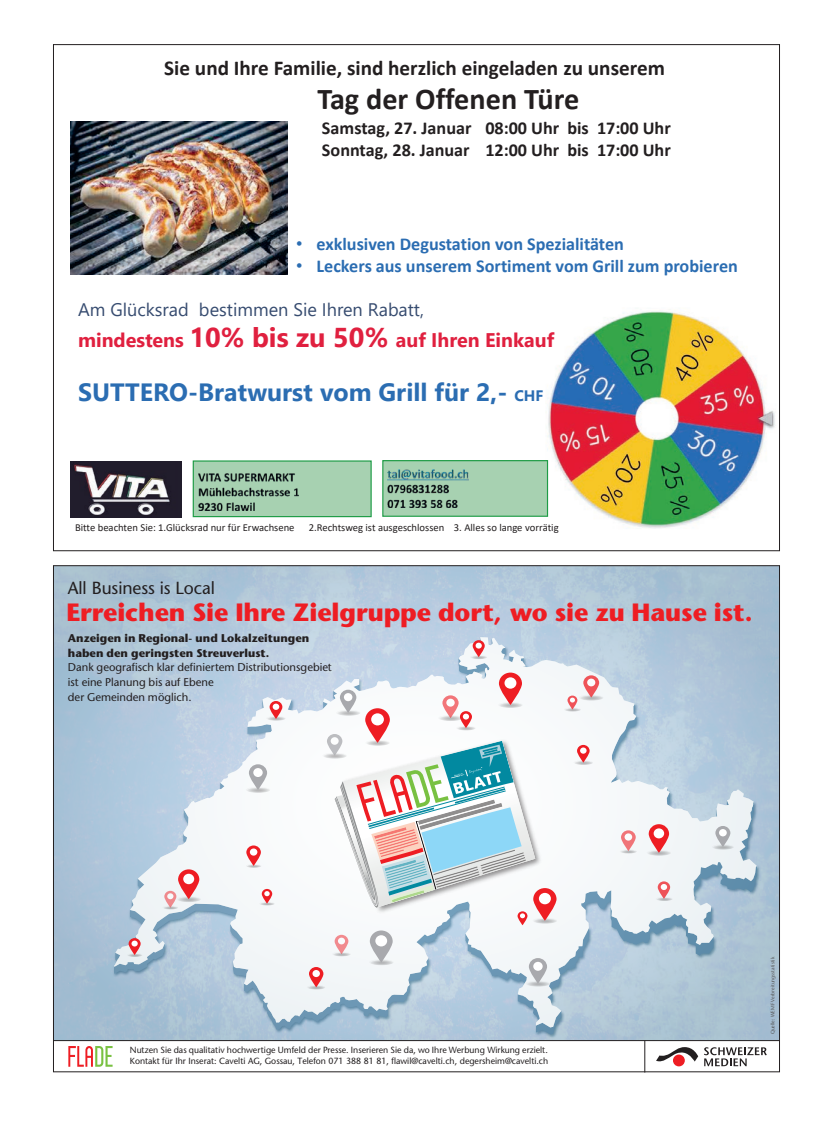
<style>
.page{position:relative;width:833px;height:1134px;background:#fff}
.page>*{position:absolute;margin:0;border:0;box-sizing:border-box;transform-origin:0 0}
.t1{font:700 30.25px "Calibri";color:#231f20}
.t2{font:700 25px "Stone Sans Std";letter-spacing:-.005em;color:#ee1d23}
.t3{font:700 25px "Segoe UI";color:#2b6db2}
.t4{font:700 21.12px "Calibri";color:#231f20}
.t5{font:700 19.75px "Segoe UI";color:#e0203f}
.t6{font:700 18.12px "Calibri";color:#2b6db2}
.t7{font:700 18.12px/22px "Calibri";color:#231f20}
.t8{font:18.12px "Segoe UI";color:#374c70}
.t9{font:500 17.5px "Stone Sans Std";letter-spacing:-.005em;color:#231f20}
.t10{font:500 11.25px/14.8px "Stone Sans Std";color:#231f20}
.t11{font:700 11.25px/14.8px "Stone Sans Std";color:#231f20}
.t12{font:10.62px "Calibri";color:#231f20}
.t13{font:500 8.88px/11.2px "Stone Sans Std";color:#231f20}
.t14{font:500 5px "Stone Sans Std";color:#57585a}
.s1{font-family:"Arial";font-weight:400}
.s2{font-size:27.25px}
.s3{font-size:15.12px}
</style>
<div class="page">
<img style="left:70px;top:121px;width:218px;height:154px">
<img style="left:547px;top:311px;width:228px;height:218px">
<img style="left:70px;top:461px;width:111px;height:56px">
<div style="left:193px;top:461px;width:178px;height:56px;background:#a7d1b1"></div>
<div style="left:193px;top:460px;width:179px;height:57px;border:1px solid #1e9c46"></div>
<img style="left:199px;top:473px;width:99px;height:37px">
<div style="left:383px;top:461px;width:164px;height:55px;background:#a7d1b1"></div>
<div style="left:382px;top:460px;width:166px;height:57px;border:1px solid #1e9c46"></div>
<img style="left:388px;top:469px;width:81px;height:38px">
<svg style="left:55px;top:567px;width:723px;height:473px;background:#acc3d6"></svg>
<svg style="left:114px;top:637px;width:643px;height:390px"></svg>
<svg style="left:656px;top:1047px;width:42px;height:15px"></svg>
<div style="left:673px;top:1054px;width:12px;height:12px;background:#ee1d23;border-radius:50%"></div>
<svg style="left:704px;top:1047px;width:63px;height:19px"></svg>
<svg style="left:369px;top:959px;width:25px;height:6px"></svg>
<svg style="left:532px;top:918px;width:25px;height:6px"></svg>
<svg style="left:525px;top:980px;width:25px;height:7px"></svg>
<svg style="left:646px;top:850px;width:25px;height:6px"></svg>
<svg style="left:498px;top:702px;width:25px;height:6px"></svg>
<svg style="left:579px;top:694px;width:24px;height:7px"></svg>
<svg style="left:438px;top:715px;width:22px;height:6px"></svg>
<svg style="left:322px;top:753px;width:13px;height:6px"></svg>
<svg style="left:336px;top:710px;width:24px;height:6px"></svg>
<svg style="left:266px;top:716px;width:20px;height:5px"></svg>
<svg style="left:456px;top:726px;width:20px;height:4px"></svg>
<svg style="left:573px;top:760px;width:20px;height:5px"></svg>
<svg style="left:564px;top:707px;width:17px;height:5px"></svg>
<svg style="left:620px;top:849px;width:17px;height:4px"></svg>
<svg style="left:655px;top:897px;width:18px;height:4px"></svg>
<svg style="left:712px;top:844px;width:22px;height:6px"></svg>
<svg style="left:470px;top:655px;width:17px;height:4px"></svg>
<svg style="left:176px;top:896px;width:25px;height:6px"></svg>
<svg style="left:307px;top:985px;width:18px;height:4px"></svg>
<svg style="left:332px;top:952px;width:19px;height:4px"></svg>
<svg style="left:246px;top:864px;width:15px;height:4px"></svg>
<svg style="left:259px;top:902px;width:16px;height:3px"></svg>
<svg style="left:162px;top:905px;width:16px;height:4px"></svg>
<svg style="left:127px;top:953px;width:15px;height:4px"></svg>
<svg style="left:246px;top:845px;width:15px;height:21px"></svg>
<div style="left:250px;top:848px;width:7px;height:8px;background:#fff;border-radius:50%"></div>
<svg style="left:334px;top:935px;width:14px;height:19px"></svg>
<div style="left:338px;top:938px;width:7px;height:6px;background:#fff;border-radius:50%"></div>
<svg style="left:309px;top:967px;width:14px;height:20px"></svg>
<div style="left:312px;top:970px;width:8px;height:7px;background:#fff;border-radius:50%"></div>
<svg style="left:178px;top:869px;width:21px;height:30px"></svg>
<div style="left:183px;top:874px;width:11px;height:10px;background:#fff;border-radius:50%"></div>
<svg style="left:517px;top:911px;width:10px;height:14px"></svg>
<svg style="left:567px;top:695px;width:10px;height:14px"></svg>
<svg style="left:570px;top:698px;width:5px;height:4px"></svg>
<svg style="left:648px;top:824px;width:21px;height:29px"></svg>
<div style="left:653px;top:828px;width:11px;height:10px;background:#fff;border-radius:50%"></div>
<svg style="left:621px;top:830px;width:15px;height:21px"></svg>
<div style="left:624px;top:833px;width:8px;height:8px;background:#fff;border-radius:50%"></div>
<svg style="left:365px;top:708px;width:25px;height:35px"></svg>
<div style="left:371px;top:713px;width:13px;height:12px;background:#fff;border-radius:50%"></div>
<svg style="left:529px;top:958px;width:18px;height:26px"></svg>
<div style="left:533px;top:962px;width:9px;height:9px;background:#fff;border-radius:50%"></div>
<svg style="left:533px;top:888px;width:23px;height:33px"></svg>
<div style="left:539px;top:893px;width:12px;height:11px;background:#fff;border-radius:50%"></div>
<svg style="left:370px;top:930px;width:23px;height:32px"></svg>
<div style="left:375px;top:935px;width:12px;height:11px;background:#fff;border-radius:50%"></div>
<svg style="left:499px;top:673px;width:23px;height:32px"></svg>
<div style="left:504px;top:677px;width:12px;height:12px;background:#fff;border-radius:50%"></div>
<svg style="left:327px;top:734px;width:15px;height:22px"></svg>
<div style="left:331px;top:737px;width:8px;height:8px;background:#fff;border-radius:50%"></div>
<svg style="left:715px;top:826px;width:15px;height:21px"></svg>
<div style="left:719px;top:829px;width:7px;height:7px;background:#fff;border-radius:50%"></div>
<svg style="left:657px;top:881px;width:13px;height:18px"></svg>
<div style="left:660px;top:884px;width:7px;height:6px;background:#fff;border-radius:50%"></div>
<svg style="left:577px;top:745px;width:12px;height:18px"></svg>
<div style="left:580px;top:747px;width:6px;height:7px;background:#fff;border-radius:50%"></div>
<svg style="left:583px;top:675px;width:16px;height:22px"></svg>
<div style="left:587px;top:679px;width:8px;height:7px;background:#fff;border-radius:50%"></div>
<svg style="left:262px;top:889px;width:10px;height:15px"></svg>
<svg style="left:264px;top:891px;width:6px;height:5px"></svg>
<svg style="left:460px;top:711px;width:12px;height:17px"></svg>
<svg style="left:463px;top:714px;width:6px;height:5px"></svg>
<svg style="left:472px;top:640px;width:13px;height:17px"></svg>
<div style="left:475px;top:643px;width:7px;height:6px;background:#fff;border-radius:50%"></div>
<svg style="left:164px;top:891px;width:12px;height:17px"></svg>
<svg style="left:167px;top:893px;width:6px;height:6px"></svg>
<svg style="left:129px;top:938px;width:12px;height:17px"></svg>
<div style="left:131px;top:940px;width:7px;height:6px;background:#fff;border-radius:50%"></div>
<svg style="left:269px;top:701px;width:13px;height:18px"></svg>
<svg style="left:273px;top:704px;width:6px;height:6px"></svg>
<svg style="left:340px;top:690px;width:16px;height:23px"></svg>
<div style="left:344px;top:693px;width:8px;height:8px;background:#fff;border-radius:50%"></div>
<svg style="left:442px;top:695px;width:16px;height:23px"></svg>
<div style="left:446px;top:699px;width:9px;height:8px;background:#fff;border-radius:50%"></div>
<svg style="left:246px;top:787px;width:24px;height:6px"></svg>
<svg style="left:249px;top:764px;width:18px;height:26px"></svg>
<div style="left:253px;top:768px;width:10px;height:9px;background:#fff;border-radius:50%"></div>
<hr style="left:53px;top:1040px;width:727px;height:1px;background:#231f20">
<hr style="left:644px;top:1040px;width:1px;height:32px;background:#231f20">
<svg style="left:68px;top:1046px;width:45px;height:21px"></svg>
<img style="left:338px;top:736px;width:206px;height:181px">
<svg style="left:335px;top:741px;width:200px;height:177px"></svg>
<h3 class="t4" style="left:164px;top:53px;width:502px">Sie und Ihre Familie, sind herzlich eingeladen zu unserem</h3>
<h1 class="t1" style="left:317px;top:77px;width:263px">Tag der Offenen Türe</h1>
<h3 class="t7" style="left:322px;top:117px;width:350px">Samstag, 27. Januar 08:00 Uhr bis 17:00 Uhr<br>Sonntag, 28. Januar 12:00 Uhr bis 17:00 Uhr</h3>
<h3 class="t6" style="left:296px;top:232px;width:329px"><span class="s1">•</span> exklusiven Degustation von Spezialitäten</h3>
<h3 class="t6" style="left:296px;top:253px;width:443px"><span class="s1">•</span> Leckers aus unserem Sortiment vom Grill zum probieren</h3>
<h3 class="t8" style="left:78px;top:293px;width:347px">Am Glücksrad bestimmen Sie Ihren Rabatt,</h3>
<h3 class="t5" style="left:78px;top:321px;width:478px">mindestens <span class="s2">10% bis zu 50%</span> auf Ihren Einkauf</h3>
<h2 class="t3" style="left:78px;top:369px;width:467px">SUTTERO-Bratwurst vom Grill für 2,- <span class="s3">CHF</span></h2>
<p class="t12" style="left:75px;top:520px;width:221px">Bitte beachten Sie: 1.Glücksrad nur für Erwachsene</p>
<p class="t12" style="left:309px;top:520px;width:251px">2.Rechtsweg ist ausgeschlossen 3. Alles so lange vorrätig</p>
<h3 class="t9" style="left:68px;top:577px;width:149px">All Business is Local</h3>
<h2 class="t2" style="left:66px;top:597px;width:688px">Erreichen Sie Ihre Zielgruppe dort, wo sie zu Hause ist.</h2>
<p class="t11" style="left:68px;top:631px;width:243px">Anzeigen in Regional- und Lokalzeitungen haben den geringsten Streuverlust.</p>
<p class="t10" style="left:68px;top:660px;width:265px">Dank geografisch klar definiertem Distributionsgebiet ist eine Planung bis auf Ebene<br>der Gemeinden möglich.</p>
<p class="t13" style="left:130px;top:1044px;width:420px">Nutzen Sie das qualitativ hochwertige Umfeld der Presse. Inserieren Sie da, wo Ihre Werbung Wirkung erzielt.<br>Kontakt für Ihr Inserat: Cavelti AG, Gossau, Telefon 071 388 81 81, flawil@cavelti.ch, degersheim@cavelti.ch</p>
<p class="t14" style="left:770px;top:1034px;width:79px;rotate:-90deg">Quelle: WEMF Verbreitungsstatistik</p>
</div>
